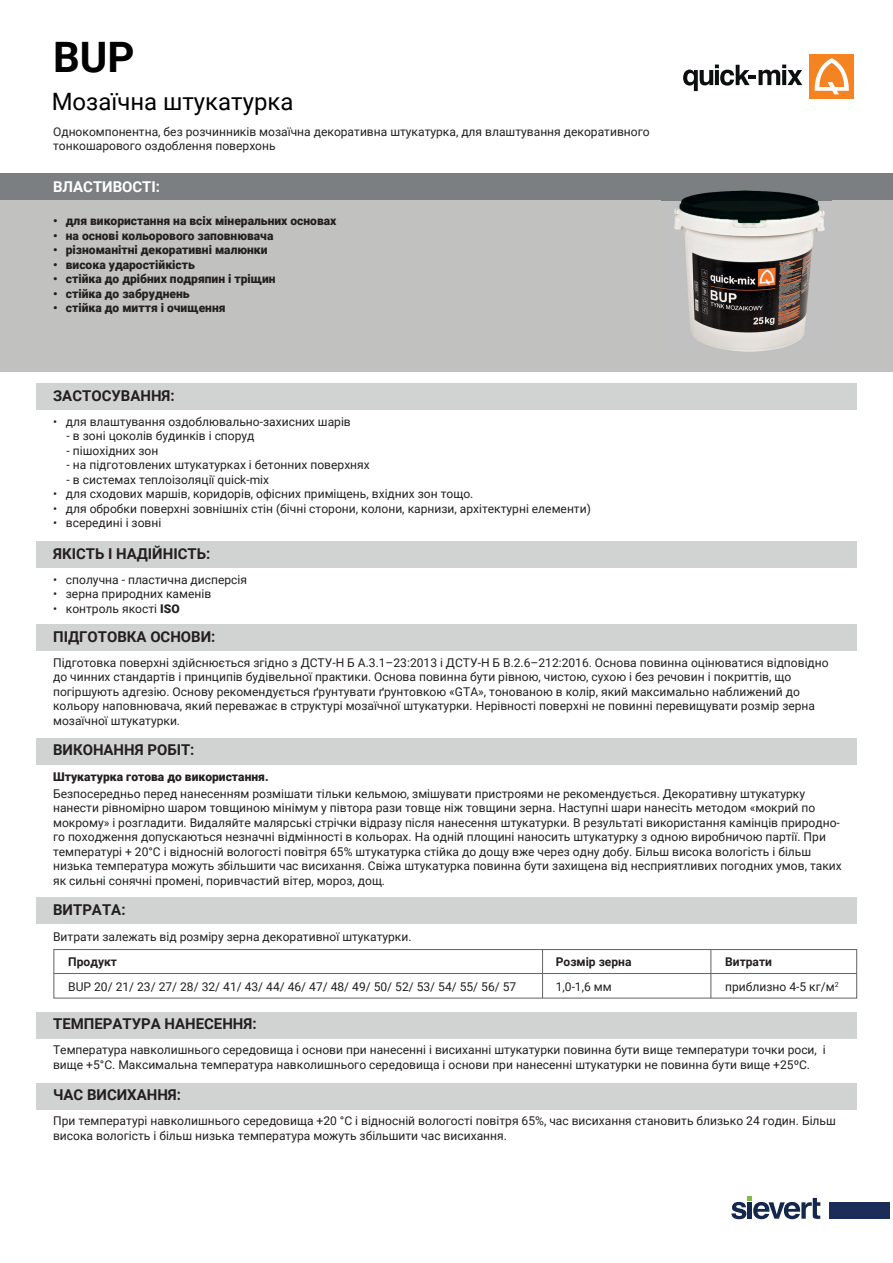
<style>
.page{position:relative;width:893px;height:1263px;background:#fff}
.page>*{position:absolute;margin:0;border:0;box-sizing:border-box;transform-origin:0 0}
.t1{font:700 42px "Roboto";color:#000001}
.t2{font:24px "Roboto";color:#000001}
.t3{font:700 15px "Roboto";color:#231f20}
.t4{font:700 15px "Roboto";color:#fff}
.t5{font:12px/14.4px "Roboto";color:#231f20}
.t6{font:900 12px "Roboto";color:#231f20}
.t7{font:700 12px "Roboto";color:#231f20}
.s1{font-weight:900}
</style>
<div class="page">
<div style="left:0;top:175px;width:893px;height:197px;background:#c1c1c0"></div>
<svg style="left:683px;top:65px;width:119px;height:26px"></svg>
<div style="left:810px;top:54px;width:44px;height:44px;background:#f58322"></div>
<svg style="left:814px;top:58px;width:35px;height:36px"></svg>
<div style="left:830px;top:1202px;width:60px;height:17px;background:#1c2d5a"></div>
<svg style="left:731px;top:1196px;width:89px;height:23px"></svg>
<div style="left:0;top:173px;width:893px;height:27px;background:#7c7f81"></div>
<div style="left:36px;top:383px;width:821px;height:27px;background:#d1d2d2"></div>
<div style="left:36px;top:624px;width:821px;height:27px;background:#d1d2d2"></div>
<div style="left:36px;top:738px;width:821px;height:27px;background:#d1d2d2"></div>
<div style="left:36px;top:897px;width:821px;height:27px;background:#d1d2d2"></div>
<div style="left:36px;top:541px;width:821px;height:27px;background:#d1d2d2"></div>
<div style="left:36px;top:1012px;width:821px;height:26px;background:#d1d2d2"></div>
<div style="left:36px;top:1083px;width:821px;height:26px;background:#d1d2d2"></div>
<img style="left:661px;top:190px;width:170px;height:162px">
<div style="left:54px;top:949px;width:803px;height:49px;border:1px solid #636366"></div>
<hr style="left:542px;top:949px;width:1px;height:49px;background:#636366">
<hr style="left:711px;top:949px;width:1px;height:49px;background:#636366">
<hr style="left:54px;top:973px;width:803px;height:1px;background:#636366">
<h1 class="t1" style="left:53px;top:28px;width:83px">BUP</h1>
<h2 class="t2" style="left:52px;top:84px;width:243px">Мозаїчна штукатурка</h2>
<p class="t5" style="left:53px;top:124px;width:598px">Однокомпонентна, без розчинників мозаїчна декоративна штукатурка, для влаштування декоративного тонкошарового оздоблення поверхонь</p>
<p class="t4" style="left:53px;top:176px;width:109px">ВЛАСТИВОСТІ:</p>
<p class="t6" style="left:53px;top:213px;width:285px">• для використання на всіх мінеральних основах</p>
<p class="t6" style="left:53px;top:227px;width:222px">• на основі кольорового заповнювача</p>
<p class="t6" style="left:53px;top:242px;width:216px">• різноманітні декоративні малюнки</p>
<p class="t6" style="left:53px;top:256px;width:143px">• висока ударостійкість</p>
<p class="t6" style="left:53px;top:270px;width:224px">• стійка до дрібних подряпин і тріщин</p>
<p class="t6" style="left:53px;top:285px;width:138px">• стійка до забруднень</p>
<p class="t6" style="left:53px;top:299px;width:174px">• стійка до миття і очищення</p>
<p class="t3" style="left:53px;top:385px;width:123px">ЗАСТОСУВАННЯ:</p>
<p class="t5" style="left:53px;top:414px;width:299px">• для влаштування оздоблювально-захисних шарів</p>
<p class="t5" style="left:67px;top:428px;width:189px">- в зоні цоколів будинків і споруд</p>
<p class="t5" style="left:67px;top:443px;width:93px">- пішохідних зон</p>
<p class="t5" style="left:67px;top:457px;width:305px">- на підготовлених штукатурках і бетонних поверхнях</p>
<p class="t5" style="left:67px;top:472px;width:204px">- в системах теплоізоляції quick-mix</p>
<p class="t5" style="left:53px;top:486px;width:422px">• для сходових маршів, коридорів, офісних приміщень, вхідних зон тощо.</p>
<p class="t5" style="left:53px;top:501px;width:539px">• для обробки поверхні зовнішніх стін (бічні сторони, колони, карнизи, архітектурні елементи)</p>
<p class="t5" style="left:53px;top:515px;width:110px">• всередині і зовні</p>
<p class="t3" style="left:53px;top:543px;width:159px">ЯКІСТЬ І НАДІЙНІСТЬ:</p>
<p class="t5" style="left:53px;top:572px;width:196px">• сполучна - пластична дисперсія</p>
<p class="t5" style="left:53px;top:586px;width:160px">• зерна природних каменів</p>
<p class="t5" style="left:53px;top:601px;width:128px">• контроль якості <span class="s1">ISO</span></p>
<p class="t3" style="left:53px;top:626px;width:164px">ПІДГОТОВКА ОСНОВИ:</p>
<p class="t5" style="left:53px;top:655px;width:777px">Підготовка поверхні здійснюється згідно з ДСТУ-Н Б А.3.1–23:2013 і ДСТУ-Н Б В.2.6–212:2016. Основа повинна оцінюватися відповідно до чинних стандартів і принципів будівельної практики. Основа повинна бути рівною, чистою, сухою і без речовин і покриттів, що погіршують адгезію. Основу рекомендується ґрунтувати ґрунтовкою «GTA», тонованою в колір, який максимально наближений до кольору наповнювача, який переважає в структурі мозаїчної штукатурки. Нерівності поверхні не повинні перевищувати розмір зерна мозаїчної штукатурки.</p>
<p class="t3" style="left:53px;top:740px;width:143px">ВИКОНАННЯ РОБІТ:</p>
<p class="t6" style="left:53px;top:768px;width:217px">Штукатурка готова до використання.</p>
<p class="t5" style="left:53px;top:786px;width:790px">Безпосередньо перед нанесенням розмішати тільки кельмою, змішувати пристроями не рекомендується. Декоративну штукатурку нанести рівномірно шаром товщиною мінімум у півтора рази товще ніж товщини зерна. Наступні шари нанесіть методом «мокрий по мокрому» і розгладити. Видаляйте малярські стрічки відразу після нанесення штукатурки. В результаті використання камінців природно&shy;го походження допускаються незначні відмінності в кольорах. На одній площині наносить штукатурку з одною виробничою партії. При температурі + 20°С і відносній вологості повітря 65% штукатурка стійка до дощу вже через одну добу. Більш висока вологість і більш низька температура можуть збільшити час висихання. Свіжа штукатурка повинна бути захищена від несприятливих погодних умов, таких як сильні сонячні промені, поривчастий вітер, мороз, дощ.</p>
<p class="t3" style="left:53px;top:899px;width:74px">ВИТРАТА:</p>
<p class="t5" style="left:53px;top:929px;width:360px">Витрати залежать від розміру зерна декоративної штукатурки.</p>
<p class="t7" style="left:68px;top:953px;width:50px">Продукт</p>
<p class="t7" style="left:556px;top:953px;width:77px">Розмір зерна</p>
<p class="t7" style="left:725px;top:953px;width:48px">Витрати</p>
<p class="t5" style="left:68px;top:979px;width:450px">BUP 20/ 21/ 23/ 27/ 28/ 32/ 41/ 43/ 44/ 46/ 47/ 48/ 49/ 50/ 52/ 53/ 54/ 55/ 56/ 57</p>
<p class="t5" style="left:556px;top:979px;width:58px">1,0-1,6 мм</p>
<p class="t5" style="left:725px;top:979px;width:115px">приблизно 4-5 кг/м<sup>2</sup></p>
<p class="t3" style="left:53px;top:1013px;width:205px">ТЕМПЕРАТУРА НАНЕСЕННЯ:</p>
<p class="t5" style="left:53px;top:1042px;width:774px">Температура навколишнього середовища і основи при нанесенні і висиханні штукатурки повинна бути вище температури точки роси, і вище +5°C. Максимальна температура навколишнього середовища і основи при нанесенні штукатурки не повинна бути вище +25ºC.</p>
<p class="t3" style="left:53px;top:1084px;width:129px">ЧАС ВИСИХАННЯ:</p>
<p class="t5" style="left:53px;top:1113px;width:784px">При температурі навколишнього середовища +20 °C і відносній вологості повітря 65%, час висихання становить близько 24 годин. Більш висока вологість і більш низька температура можуть збільшити час висихання.</p>
</div>
